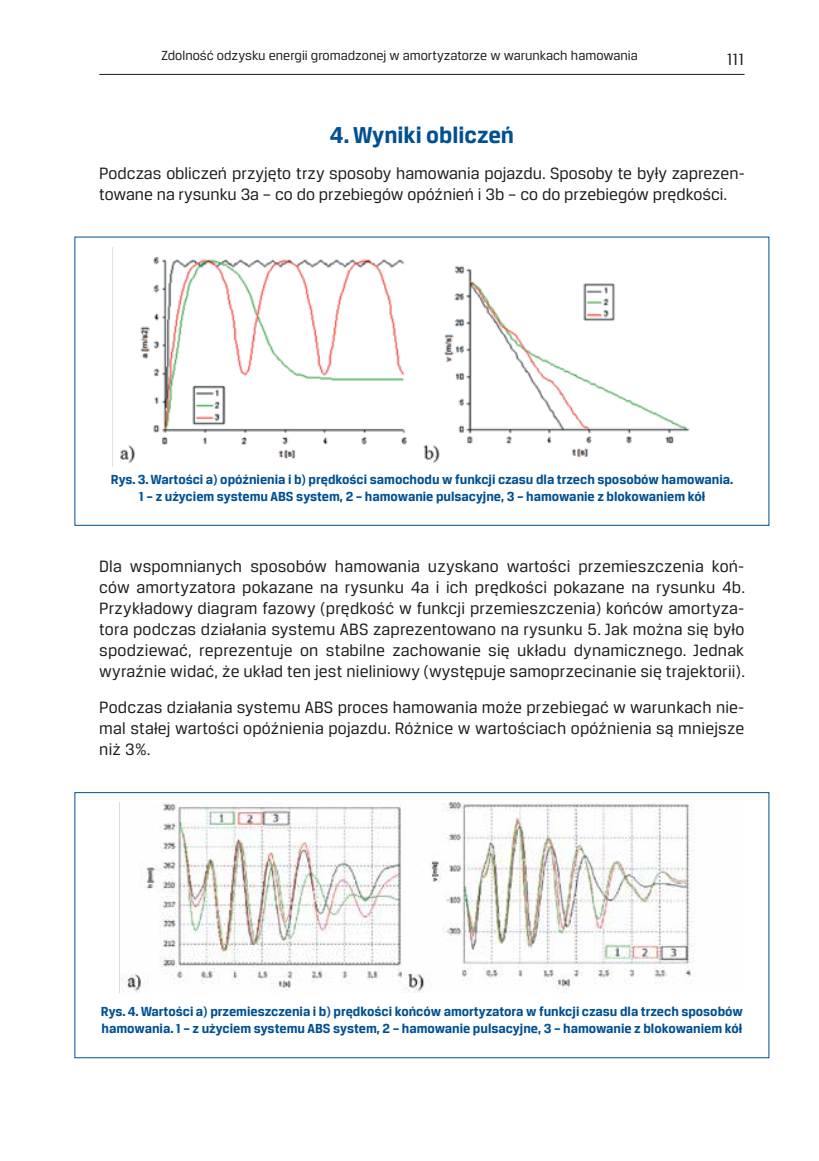
<style>
.page{position:relative;width:819px;height:1161px;background:#fff}
.page>*{position:absolute;margin:0;border:0;box-sizing:border-box;transform-origin:0 0}
.rozdzial_maly_ang{font:700 24.5px "Breuer Text";color:#005092}
.podstawowy_pol{font:17.5px/21px "Breuer Text";color:#1d1d1b;text-align:justify}
.podst_ang{font:700 14px/16.8px "Breuer Text";color:#005092;text-align:center}
.t1{font:14px "Breuer Text";color:#1d1d1b}
</style>
<div class="page">
<hr style="left:99px;top:74px;width:645px;height:1px;background:#1d1d1b">
<div style="left:74px;top:792px;width:695px;height:266px;border:1px solid #005092"></div>
<img style="left:112px;top:247px;width:578px;height:219px">
<img style="left:119px;top:803px;width:574px;height:190px">
<p class="t1" style="left:161px;top:48px;width:478px">Zdolność odzysku energii gromadzonej w amortyzatorze w warunkach hamowania</p>
<p class="podstawowy_pol" style="left:726px;top:49px;width:19px">111</p>
<p class="rozdzial_maly_ang" style="left:330px;top:121px;width:186px">4. Wyniki obliczeń</p>
<p class="podstawowy_pol" style="left:99px;top:162px;width:647px">Podczas obliczeń przyjęto trzy sposoby hamowania pojazdu. Sposoby te były zaprezen&shy;towane na rysunku 3a – co do przebiegów opóźnień i 3b – co do przebiegów prędkości.</p>
<p class="podst_ang" style="left:111px;top:471px;width:624px">Rys. 3. Wartości a) opóźnienia i b) prędkości samochodu w funkcji czasu dla trzech sposobów hamowania.<br>1 – z użyciem systemu ABS system, 2 – hamowanie pulsacyjne, 3 – hamowanie z blokowaniem kół</p>
<p class="podstawowy_pol" style="left:99px;top:556px;width:647px">Dla wspomnianych sposobów hamowania uzyskano wartości przemieszczenia koń&shy;ców amortyzatora pokazane na rysunku 4a i ich prędkości pokazane na rysunku 4b.<br>Przykładowy diagram fazowy (prędkość w funkcji przemieszczenia) końców amortyza&shy;tora podczas działania systemu ABS zaprezentowano na rysunku 5. Jak można się było spodziewać, reprezentuje on stabilne zachowanie się układu dynamicznego. Jednak wyraźnie widać, że układ ten jest nieliniowy (występuje samoprzecinanie się trajektorii).</p>
<p class="podstawowy_pol" style="left:99px;top:697px;width:646px">Podczas działania systemu ABS proces hamowania może przebiegać w warunkach nie&shy;mal stałej wartości opóźnienia pojazdu. Różnice w wartościach opóźnienia są mniejsze niż 3%.</p>
<p class="podst_ang" style="left:101px;top:1003px;width:643px;text-align:left">Rys. 4. Wartości a) przemieszczenia i b) prędkości końców amortyzatora w funkcji czasu dla trzech sposobów hamowania. 1 – z użyciem systemu ABS system, 2 – hamowanie pulsacyjne, 3 – hamowanie z blokowaniem kół</p>
</div>
